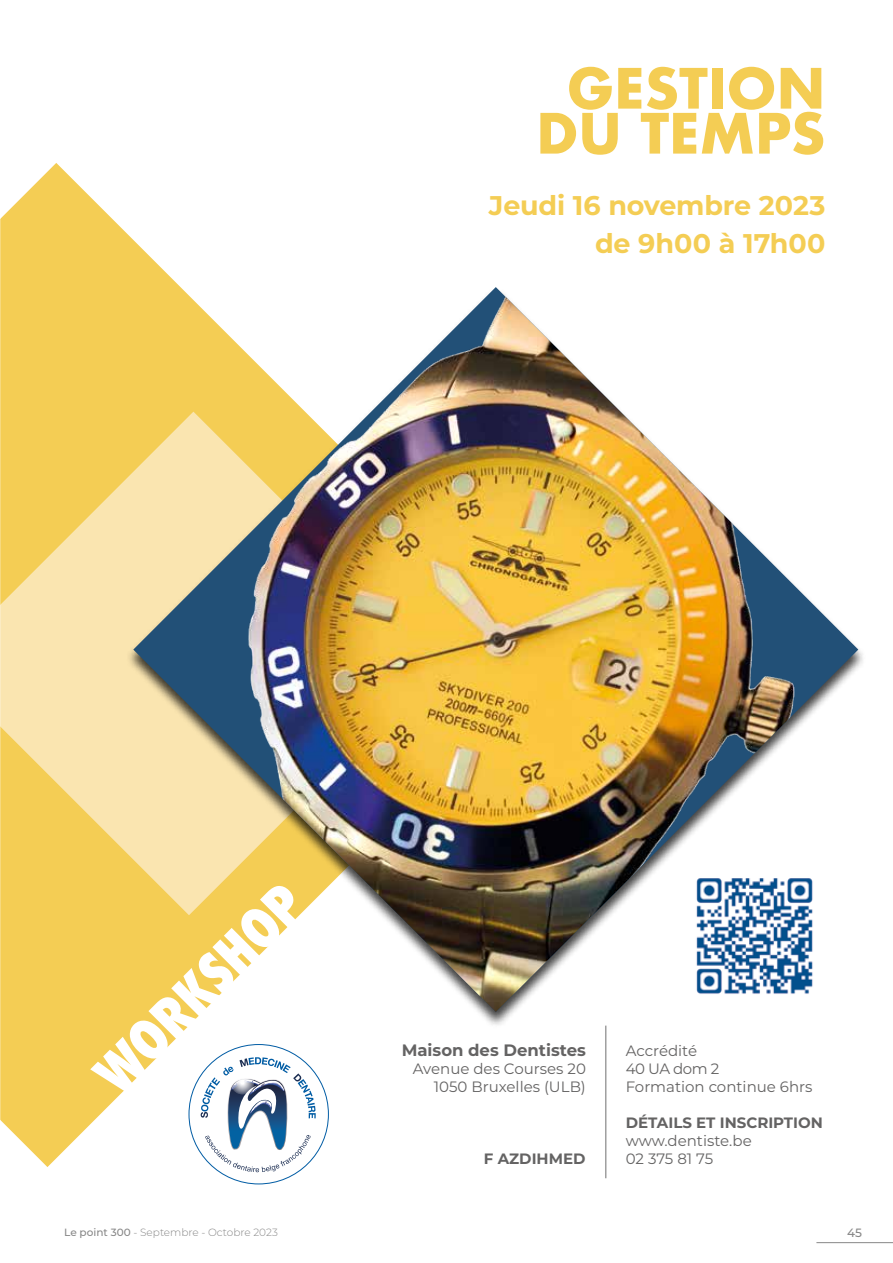
<style>
.page{position:relative;width:893px;height:1263px;background:#fff}
.page>*{position:absolute;margin:0;border:0;box-sizing:border-box;transform-origin:0 0}
.t1{font:700 54px/45px "Futura";letter-spacing:-.005em;color:#f4cd54;text-align:center}
.t2{font:800 condensed 54px "Futura";color:#fff}
.t3{font:700 27px/37.5px "Montserrat";letter-spacing:-.005em;color:#f4cd54;text-align:right}
.t4{font:700 16.5px "Montserrat";color:#646363}
.t5{font:15px/18px "Montserrat";color:#646363}
.t6{font:700 15px "Montserrat";color:#646363}
.t7{font:500 12px "Montserrat";color:#878787}
.t8{font:300 10.5px "Montserrat";color:#878787}
.s1{font-weight:500}
</style>
<div class="page">
<hr style="left:816px;top:1242px;width:77px;height:1px;background:#878787">
<svg style="left:0;top:163px;width:326px;height:1004px;fill:#f4cd54"></svg>
<svg style="left:0;top:412px;width:125px;height:503px;background:#f6d881"></svg>
<div style="left:125px;top:288px;width:741px;height:741px;background:#000;opacity:.75"></div>
<img style="left:133px;top:287px;width:725px;height:725px">
<hr style="left:605px;top:1025px;width:1px;height:153px;background:#706f6f">
<div style="left:189px;top:1044px;width:139px;height:140px;background:#fff;border-radius:50%"></div>
<svg style="left:201px;top:1057px;width:115px;height:115px"></svg>
<img style="left:684px;top:865px;width:141px;height:142px">
<h1 class="t1" style="left:536px;top:66px;width:291px">GESTION<br>DU TEMPS</h1>
<h2 class="t3" style="left:489px;top:186px;width:338px">Jeudi 16 novembre 2023 de 9h00 à 17h00</h2>
<h1 class="t2" style="left:79px;top:1058px;width:270px;rotate:-45deg">WORKSHOP</h1>
<p class="t4" style="left:402px;top:1038px;width:186px">Maison des Dentistes</p>
<p class="t5" style="left:413px;top:1059px;width:175px">Avenue des Courses 20</p>
<p class="t5" style="left:434px;top:1077px;width:154px">1050 Bruxelles (ULB)</p>
<p class="t5" style="left:626px;top:1041px;width:188px">Accrédité<br>40 UA dom 2<br>Formation continue 6hrs</p>
<p class="t6" style="left:626px;top:1112px;width:199px">DÉTAILS ET INSCRIPTION</p>
<p class="t5" style="left:626px;top:1131px;width:127px">www.dentiste.be</p>
<p class="t6" style="left:484px;top:1147px;width:103px">F AZDIHMED</p>
<p class="t5" style="left:626px;top:1149px;width:89px">02 375 81 75</p>
<p class="t8" style="left:64px;top:1225px;width:215px"><span class="s1">Le point 300</span> - Septembre - Octobre 2023</p>
<p class="t7" style="left:847px;top:1225px;width:16px">45</p>
</div>
